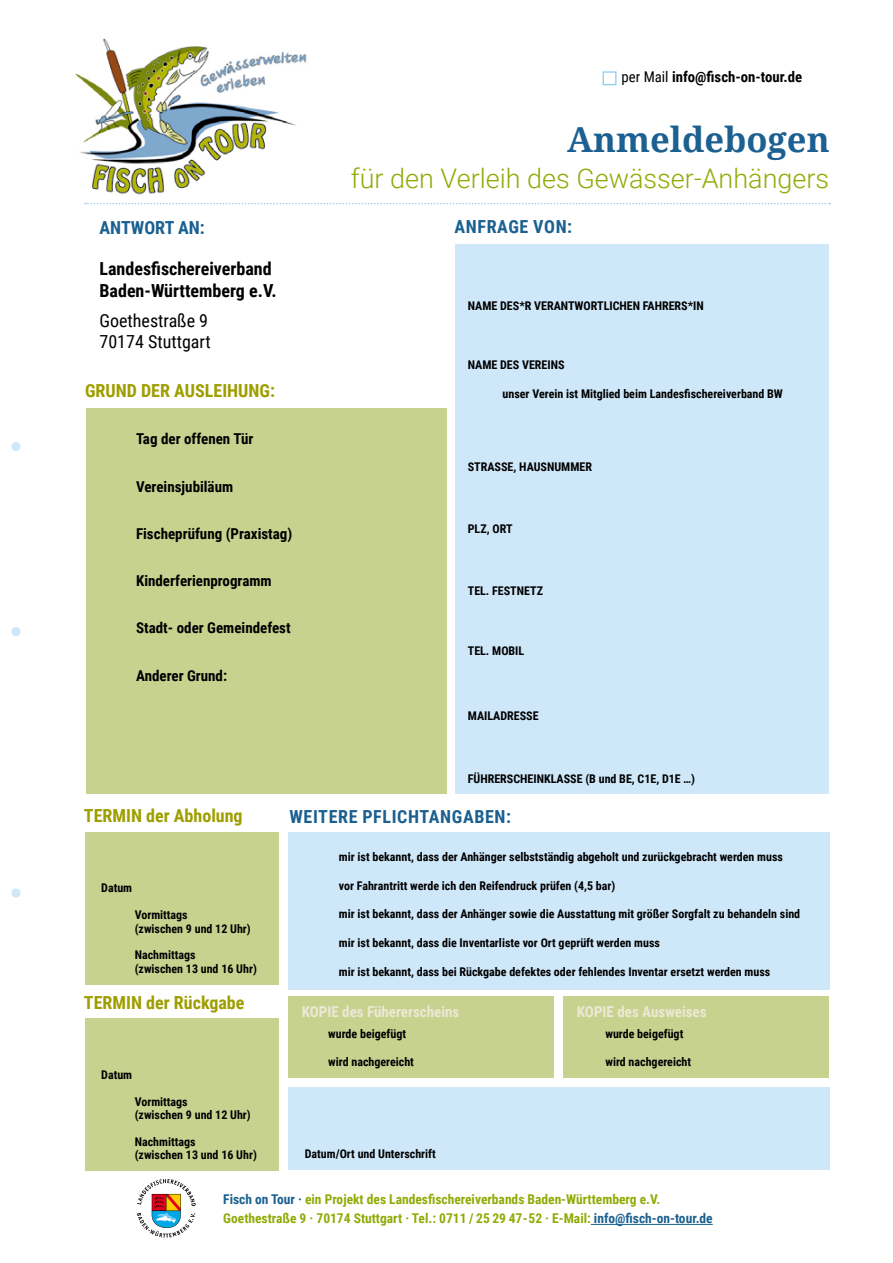
<style>
.page{position:relative;width:893px;height:1263px;background:#fff}
.page>*{position:absolute;margin:0;border:0;box-sizing:border-box;transform-origin:0 0}
.t1{font:700 34.5px "Noto Serif";color:#1b6091}
.t2{font:300 27px "Roboto";color:#92aa07}
.t3{font:700 18px "Roboto Condensed";color:#9e9e00}
.t4{font:700 18px/21.6px "Roboto Condensed";color:#000}
.t5{font:700 18px "Roboto Condensed";letter-spacing:.035em;color:#1b6091}
.t6{font:18px "Roboto Condensed";color:#000}
.t7{font:700 18px "Roboto Condensed";color:#1b6091}
.t8{font:700 15px "Roboto Condensed";color:#000}
.t9{font:700 15px "Roboto Condensed";color:#ebe9d5}
.t10{font:700 14.7px "Roboto Condensed";color:#000}
.t11{font:700 13.5px "Roboto Condensed";color:#92aa07}
.t12{font:700 12px/13.5px "Roboto Condensed";color:#000}
.s1{font-weight:400}
.s2{color:#1b6091}
</style>
<div class="page">
<svg style="left:85px;top:203px;width:745px;height:1px"></svg>
<div style="left:603px;top:71px;width:13px;height:14px;border:1px solid #93cef1"></div>
<div style="left:455px;top:245px;width:373px;height:549px;background:#cee7f9"></div>
<div style="left:288px;top:832px;width:541px;height:158px;background:#cee7f9"></div>
<div style="left:86px;top:409px;width:360px;height:385px;background:#c8d28f"></div>
<div style="left:288px;top:1087px;width:541px;height:83px;background:#cee7f9"></div>
<div style="left:85px;top:832px;width:194px;height:152px;background:#c8d28f"></div>
<div style="left:288px;top:997px;width:266px;height:81px;background:#c8d28f"></div>
<div style="left:563px;top:997px;width:266px;height:81px;background:#c8d28f"></div>
<div style="left:85px;top:1018px;width:194px;height:153px;background:#c8d28f"></div>
<svg style="left:137px;top:1179px;width:59px;height:58px"></svg>
<img style="left:75px;top:38px;width:232px;height:157px">
<hr style="left:591px;top:1224px;width:122px;height:1px;background:#1b6091">
<div style="left:11px;top:442px;width:10px;height:9px;background:#cee7f9;border-radius:50%"></div>
<div style="left:11px;top:888px;width:10px;height:9px;background:#cee7f9;border-radius:50%"></div>
<div style="left:11px;top:627px;width:10px;height:9px;background:#cee7f9;border-radius:50%"></div>
<p class="t10" style="left:622px;top:67px;width:182px"><span class="s1">per Mail</span> info@fisch-on-tour.de</p>
<p class="t1" style="left:567px;top:115px;width:264px">Anmeldebogen</p>
<p class="t7" style="left:99px;top:215px;width:107px">ANTWORT AN:</p>
<p class="t4" style="left:99px;top:257px;width:179px">Landesfischereiverband<br>Baden-Württemberg e.V.</p>
<p class="t6" style="left:99px;top:308px;width:110px">Goethestraße 9</p>
<p class="t6" style="left:99px;top:329px;width:113px">70174 Stuttgart</p>
<p class="t3" style="left:85px;top:377px;width:191px">GRUND DER AUSLEIHUNG:</p>
<p class="t8" style="left:136px;top:428px;width:119px">Tag der offenen Tür</p>
<p class="t8" style="left:136px;top:476px;width:99px">Vereinsjubiläum</p>
<p class="t8" style="left:136px;top:523px;width:158px">Fischeprüfung (Praxistag)</p>
<p class="t8" style="left:136px;top:570px;width:137px">Kinderferienprogramm</p>
<p class="t8" style="left:136px;top:617px;width:156px">Stadt- oder Gemeindefest</p>
<p class="t8" style="left:136px;top:665px;width:93px">Anderer Grund:</p>
<p class="t2" style="left:351px;top:160px;width:480px">für den Verleih des Gewässer-Anhängers</p>
<p class="t5" style="left:454px;top:214px;width:119px">ANFRAGE VON:</p>
<p class="t12" style="left:468px;top:298px;width:237px">NAME DES*R VERANTWORTLICHEN FAHRERS*IN</p>
<p class="t12" style="left:468px;top:358px;width:98px">NAME DES VEREINS</p>
<p class="t12" style="left:503px;top:386px;width:282px">unser Verein ist Mitglied beim Landesfischereiverband BW</p>
<p class="t12" style="left:468px;top:460px;width:126px">STRASSE, HAUSNUMMER</p>
<p class="t12" style="left:468px;top:522px;width:46px">PLZ, ORT</p>
<p class="t12" style="left:468px;top:583px;width:77px">TEL. FESTNETZ</p>
<p class="t12" style="left:468px;top:644px;width:58px">TEL. MOBIL</p>
<p class="t12" style="left:468px;top:709px;width:72px">MAILADRESSE</p>
<p class="t12" style="left:468px;top:772px;width:229px">FÜHRERSCHEINKLASSE (B und BE, C1E, D1E …)</p>
<p class="t3" style="left:84px;top:803px;width:160px">TERMIN der Abholung</p>
<p class="t12" style="left:101px;top:881px;width:32px">Datum</p>
<p class="t12" style="left:135px;top:908px;width:118px">Vormittags<br>(zwischen 9 und 12 Uhr)</p>
<p class="t12" style="left:135px;top:947px;width:124px">Nachmittags<br>(zwischen 13 und 16 Uhr)</p>
<p class="t3" style="left:84px;top:989px;width:162px">TERMIN der Rückgabe</p>
<p class="t12" style="left:101px;top:1067px;width:32px">Datum</p>
<p class="t12" style="left:135px;top:1094px;width:118px">Vormittags<br>(zwischen 9 und 12 Uhr)</p>
<p class="t12" style="left:135px;top:1134px;width:124px">Nachmittags<br>(zwischen 13 und 16 Uhr)</p>
<p class="t5" style="left:289px;top:804px;width:223px">WEITERE PFLICHTANGABEN:</p>
<p class="t12" style="left:339px;top:849px;width:446px">mir ist bekannt, dass der Anhänger selbstständig abgeholt und zurückgebracht werden muss</p>
<p class="t12" style="left:339px;top:878px;width:278px">vor Fahrantritt werde ich den Reifendruck prüfen (4,5 bar)</p>
<p class="t12" style="left:339px;top:907px;width:463px">mir ist bekannt, dass der Anhänger sowie die Ausstattung mit größer Sorgfalt zu behandeln sind</p>
<p class="t12" style="left:339px;top:936px;width:322px">mir ist bekannt, dass die Inventarliste vor Ort geprüft werden muss</p>
<p class="t12" style="left:339px;top:964px;width:433px">mir ist bekannt, dass bei Rückgabe defektes oder fehlendes Inventar ersetzt werden muss</p>
<p class="t9" style="left:302px;top:1001px;width:159px">KOPIE des Fühererscheins</p>
<p class="t9" style="left:577px;top:1001px;width:131px">KOPIE des Ausweises</p>
<p class="t12" style="left:328px;top:1026px;width:79px">wurde beigefügt</p>
<p class="t12" style="left:328px;top:1055px;width:87px">wird nachgereicht</p>
<p class="t12" style="left:305px;top:1146px;width:133px">Datum/Ort und Unterschrift</p>
<p class="t12" style="left:605px;top:1026px;width:79px">wurde beigefügt</p>
<p class="t12" style="left:605px;top:1055px;width:87px">wird nachgereicht</p>
<p class="t11" style="left:223px;top:1189px;width:439px"><span class="s2">Fisch on Tour ·</span> ein Projekt des Landesfischereiverbands Baden-Württemberg e.V.</p>
<p class="t11" style="left:223px;top:1209px;width:491px">Goethestraße 9 · 70174 Stuttgart · Tel.: 0711 / 25 29 47-52 · E-Mail: <span class="s2">info@fisch-on-tour.de</span></p>
</div>
